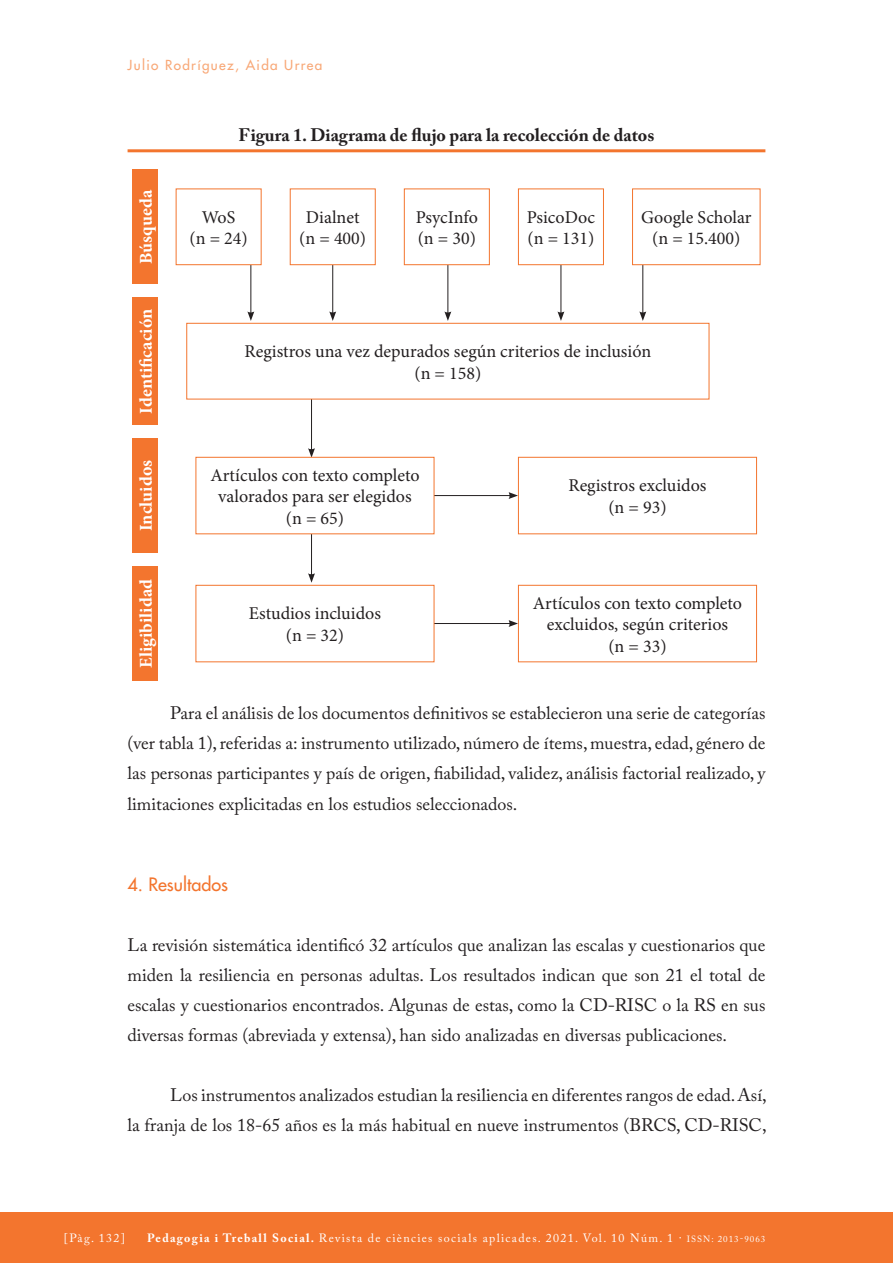
<style>
.page{position:relative;width:893px;height:1263px;background:#fff}
.page>*{position:absolute;margin:0;border:0;box-sizing:border-box;transform-origin:0 0}
.TEXT_COMU{font:18px/30px "Adobe Caslon Pro";color:#231f20;text-align:justify}
.t1{font:18px/21.6px "Minion Pro";color:#231f20;text-align:center}
.TITOLS_TAULES{font:700 18px "Adobe Caslon Pro";color:#231f20}
.t2{font:700 18px "Minion Pro";color:#fff}
.INTERTITOLS{font:18px "Futura";color:#f3752e}
.CAPÇALERA_ESQUERRA{font:13.5px "Futura";letter-spacing:.1em;color:#f8a877}
.t3{font:12px "Adobe Caslon Pro";letter-spacing:.11em;color:#fff}
.s1{font-weight:700}
.s2{font-size:9px}
</style>
<div class="page">
<div style="left:0;top:1212px;width:893px;height:51px;background:#f3752e"></div>
<hr style="left:128px;top:149px;width:637px;height:3px;background:#f3752e">
<hr style="left:642px;top:257px;width:1px;height:57px;background:#231f20">
<svg style="left:639px;top:311px;width:7px;height:10px"></svg>
<hr style="left:250px;top:257px;width:1px;height:57px;background:#231f20">
<svg style="left:247px;top:311px;width:7px;height:10px"></svg>
<hr style="left:332px;top:257px;width:1px;height:57px;background:#231f20">
<svg style="left:329px;top:311px;width:7px;height:10px"></svg>
<hr style="left:311px;top:394px;width:1px;height:57px;background:#231f20">
<svg style="left:308px;top:448px;width:7px;height:9px"></svg>
<hr style="left:398px;top:495px;width:113px;height:1px;background:#231f20">
<svg style="left:509px;top:492px;width:9px;height:7px"></svg>
<hr style="left:398px;top:623px;width:113px;height:1px;background:#231f20">
<svg style="left:509px;top:620px;width:9px;height:7px"></svg>
<hr style="left:311px;top:519px;width:1px;height:57px;background:#231f20">
<svg style="left:308px;top:573px;width:7px;height:10px"></svg>
<hr style="left:447px;top:257px;width:1px;height:57px;background:#231f20">
<svg style="left:444px;top:311px;width:7px;height:10px"></svg>
<hr style="left:561px;top:257px;width:1px;height:57px;background:#231f20">
<svg style="left:557px;top:311px;width:7px;height:10px"></svg>
<div style="left:132px;top:169px;width:26px;height:115px;background:#f3752e"></div>
<div style="left:132px;top:297px;width:26px;height:128px;background:#f3752e"></div>
<div style="left:132px;top:566px;width:26px;height:115px;background:#f3752e"></div>
<div style="left:132px;top:438px;width:26px;height:115px;background:#f3752e"></div>
<div style="left:176px;top:189px;width:85px;height:76px;background:#fff"></div>
<div style="left:518px;top:189px;width:86px;height:76px;border:1px solid #f3752e"></div>
<div style="left:187px;top:323px;width:522px;height:76px;background:#fff"></div>
<div style="left:186px;top:323px;width:523px;height:76px;border:1px solid #f3752e"></div>
<div style="left:290px;top:189px;width:85px;height:76px;background:#fff"></div>
<div style="left:290px;top:189px;width:86px;height:76px;border:1px solid #f3752e"></div>
<div style="left:196px;top:585px;width:238px;height:77px;background:#fff"></div>
<div style="left:196px;top:585px;width:238px;height:77px;border:1px solid #f3752e"></div>
<div style="left:632px;top:189px;width:128px;height:76px;background:#fff"></div>
<div style="left:632px;top:189px;width:128px;height:76px;border:1px solid #f3752e"></div>
<div style="left:518px;top:585px;width:239px;height:77px;border:1px solid #f3752e"></div>
<div style="left:518px;top:457px;width:239px;height:77px;border:1px solid #f3752e"></div>
<div style="left:404px;top:189px;width:86px;height:76px;border:1px solid #f3752e"></div>
<div style="left:196px;top:457px;width:238px;height:77px;background:#fff"></div>
<div style="left:196px;top:457px;width:238px;height:77px;border:1px solid #f3752e"></div>
<p class="CAPÇALERA_ESQUERRA" style="left:128px;top:57px;width:196px">Julio Rodríguez, Aida Urrea</p>
<p class="t2" style="left:133px;top:264px;width:76px;rotate:-90deg">Búsqueda</p>
<p class="t2" style="left:133px;top:414px;width:106px;rotate:-90deg">Identificación</p>
<p class="t2" style="left:133px;top:531px;width:72px;rotate:-90deg">Incluidos</p>
<p class="t2" style="left:133px;top:668px;width:90px;rotate:-90deg">Eligibilidad</p>
<p class="TITOLS_TAULES" style="left:239px;top:124px;width:417px">Figura 1. Diagrama de flujo para la recolección de datos</p>
<p class="t1" style="left:299px;top:206px;width:68px">Dialnet (n = 400)</p>
<p class="t1" style="left:416px;top:206px;width:64px;text-align:left">PsycInfo (n = 30)</p>
<p class="t1" style="left:190px;top:206px;width:60px">WoS<br>(n = 24)</p>
<p class="t1" style="left:527px;top:206px;width:70px;text-align:left">PsicoDoc (n = 131)</p>
<p class="t1" style="left:641px;top:206px;width:112px">Google Scholar (n = 15.400)</p>
<p class="t1" style="left:245px;top:340px;width:408px">Registros una vez depurados según criterios de inclusión (n = 158)</p>
<p class="t1" style="left:210px;top:464px;width:211px">Artículos con texto completo valorados para ser elegidos (n = 65)</p>
<p class="t1" style="left:249px;top:603px;width:133px">Estudios incluidos (n = 32)</p>
<p class="t1" style="left:568px;top:475px;width:140px">Registros excluidos (n = 93)</p>
<p class="t1" style="left:533px;top:592px;width:211px">Artículos con texto completo excluidos, según criterios<br>(n = 33)</p>
<p class="TEXT_COMU" style="left:128px;top:698px;width:639px;text-indent:43px">Para el análisis de los documentos definitivos se establecieron una serie de categorías (ver tabla 1), referidas a: instrumento utilizado, número de ítems, muestra, edad, género de las personas participantes y país de origen, fiabilidad, validez, análisis factorial realizado, y limitaciones explicitadas en los estudios seleccionados.</p>
<p class="INTERTITOLS" style="left:128px;top:873px;width:102px">4. Resultados</p>
<p class="TEXT_COMU" style="left:128px;top:930px;width:639px">La revisión sistemática identificó 32 artículos que analizan las escalas y cuestionarios que miden la resiliencia en personas adultas. Los resultados indican que son 21 el total de escalas y cuestionarios encontrados. Algunas de estas, como la CD-RISC o la RS en sus diversas formas (abreviada y extensa), han sido analizadas en diversas publicaciones.</p>
<p class="TEXT_COMU" style="left:128px;top:1080px;width:641px;text-align:right">Los instrumentos analizados estudian la resiliencia en diferentes rangos de edad. Así,<br>la franja de los 18-65 años es la más habitual en nueve instrumentos (BRCS, CD-RISC,</p>
<p class="t3" style="left:64px;top:1231px;width:63px">[Pàg. 132]</p>
<p class="t3" style="left:147px;top:1231px;width:620px"><span class="s1">Pedagogia i Treball Social.</span> Revista de ciències socials aplicades. 2021. Vol. 10 Núm. 1 · <span class="s2">ISSN: 2013-9063</span></p>
</div>
